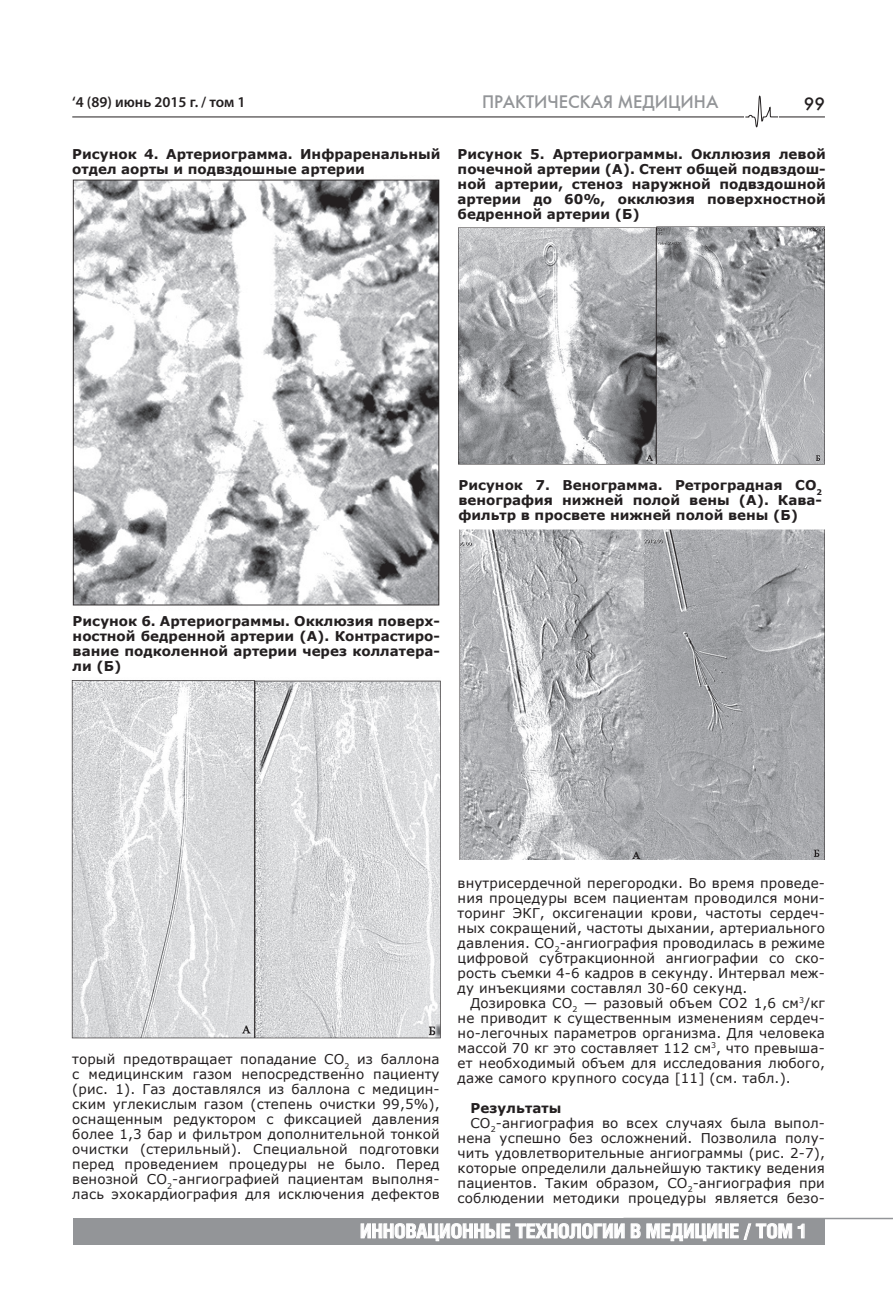
<style>
.page{position:relative;width:893px;height:1297px;background:#fff}
.page>*{position:absolute;margin:0;border:0;box-sizing:border-box;transform-origin:0 0}
.t1{font:700 19.5px "Helios Cond";color:#fff;scale:1.05 1}
.t2{font:18px "Futuris C";color:#939598}
.t3{font:18px "Futuris C";color:#231f20}
.t4{font:600 15px "Myriad Pro";color:#231f20}
.t5{font:13.5px/15px "Verdana";letter-spacing:.01em;color:#231f20;text-align:justify}
.t6{font:700 13.5px/15px "Verdana";color:#231f20;text-align:justify}
</style>
<div class="page">
<hr style="left:72px;top:117px;width:753px;height:1px;background:#231f20">
<div style="left:73px;top:1218px;width:751px;height:27px;background:#939598"></div>
<svg style="left:361px;top:1223px;width:263px;height:18px"></svg>
<svg style="left:631px;top:1223px;width:9px;height:15px"></svg>
<svg style="left:647px;top:1223px;width:145px;height:18px"></svg>
<svg style="left:798px;top:1224px;width:6px;height:14px"></svg>
<hr style="left:623px;top:1218px;width:270px;height:1px;background:#939598">
<div style="left:744px;top:95px;width:35px;height:33px;background:#fff"></div>
<svg style="left:745px;top:95px;width:34px;height:33px"></svg>
<img style="left:72px;top:179px;width:368px;height:427px">
<img style="left:458px;top:226px;width:367px;height:239px">
<img style="left:71px;top:680px;width:370px;height:359px">
<img style="left:459px;top:529px;width:366px;height:331px">
<p class="t4" style="left:72px;top:92px;width:175px">‘4 (89) июнь 2015 г. / том 1</p>
<h2 class="t2" style="left:482px;top:91px;width:238px">ПРАКТИЧЕСКАЯ МЕДИЦИНА</h2>
<h2 class="t3" style="left:804px;top:93px;width:23px">99</h2>
<p class="t6" style="left:72px;top:146px;width:370px">Рисунок 4. Артериограмма. Инфраренальный отдел аорты и подвздошные артерии</p>
<p class="t6" style="left:458px;top:146px;width:370px">Рисунок 5. Артериограммы. Окллюзия левой почечной артерии (А). Стент общей подвздош&shy;ной артерии, стеноз наружной подвздошной артерии до 60%, окклюзия поверхностной бедренной артерии (Б)</p>
<p class="t6" style="left:458px;top:477px;width:365px">Рисунок 7. Венограмма. Ретроградная CO<sub>2 </sub>венография нижней полой вены (А). Кава&shy;фильтр в просвете нижней полой вены (Б)</p>
<p class="t6" style="left:73px;top:613px;width:369px">Рисунок 6. Артериограммы. Окклюзия поверх&shy;ностной бедренной артерии (А). Контрастиро&shy;вание подколенной артерии через коллатера&shy;ли (Б)</p>
<p class="t5" style="left:72px;top:1051px;width:369px">торый предотвращает попадание СО<sub>2</sub> из баллона с медицинским газом непосредственно пациенту (рис. 1). Газ доставлялся из баллона с медицин&shy;ским углекислым газом (степень очистки 99,5%), оснащенным редуктором с фиксацией давления более 1,3 бар и фильтром дополнительной тонкой очистки (стерильный). Специальной подготовки перед проведением процедуры не было. Перед венозной CO<sub>2</sub>-ангиографией пациентам выполня&shy;лась эхокардиография для исключения дефектов</p>
<p class="t5" style="left:458px;top:875px;width:369px">внутрисердечной перегородки. Во время проведе&shy;ния процедуры всем пациентам проводился мони&shy;торинг ЭКГ, оксигенации крови, частоты сердеч&shy;ных сокращений, частоты дыхании, артериального давления. СО<sub>2</sub>-ангиография проводилась в режиме цифровой субтракционной ангиографии со ско&shy;рость съемки 4-6 кадров в секунду. Интервал меж&shy;ду инъекциями составлял 30-60 секунд.</p>
<p class="t5" style="left:458px;top:995px;width:369px;text-indent:13px">Дозировка СО<sub>2</sub> — разовый объем CO2 1,6 см<sup>3</sup>/кг не приводит к существенным изменениям сердеч&shy;но-легочных параметров организма. Для человека массой 70 кг это составляет 112 см<sup>3</sup>, что превыша&shy;ет необходимый объем для исследования любого, даже самого крупного сосуда [11] (см. табл.).</p>
<p class="t6" style="left:470px;top:1100px;width:93px">Результаты</p>
<p class="t5" style="left:470px;top:1115px;width:356px">СО<sub>2</sub>-ангиография во всех случаях была выпол-</p>
<p class="t5" style="left:458px;top:1130px;width:369px">нена успешно без осложнений. Позволила полу-</p>
<p class="t5" style="left:458px;top:1145px;width:369px">чить удовлетворительные ангиограммы (рис. 2-7),</p>
<p class="t5" style="left:458px;top:1160px;width:369px">которые определили дальнейшую тактику ведения</p>
<p class="t5" style="left:458px;top:1175px;width:369px">пациентов. Таким образом, CO<sub>2</sub>-ангиография при</p>
<p class="t5" style="left:458px;top:1190px;width:367px">соблюдении методики процедуры является безо-</p>
<h1 class="t1" style="left:360px;top:1219px;width:427px">ИННОВАЦИОННЫЕ ТЕХНОЛОГИИ В МЕДИЦИНЕ / ТОМ 1</h1>
</div>
